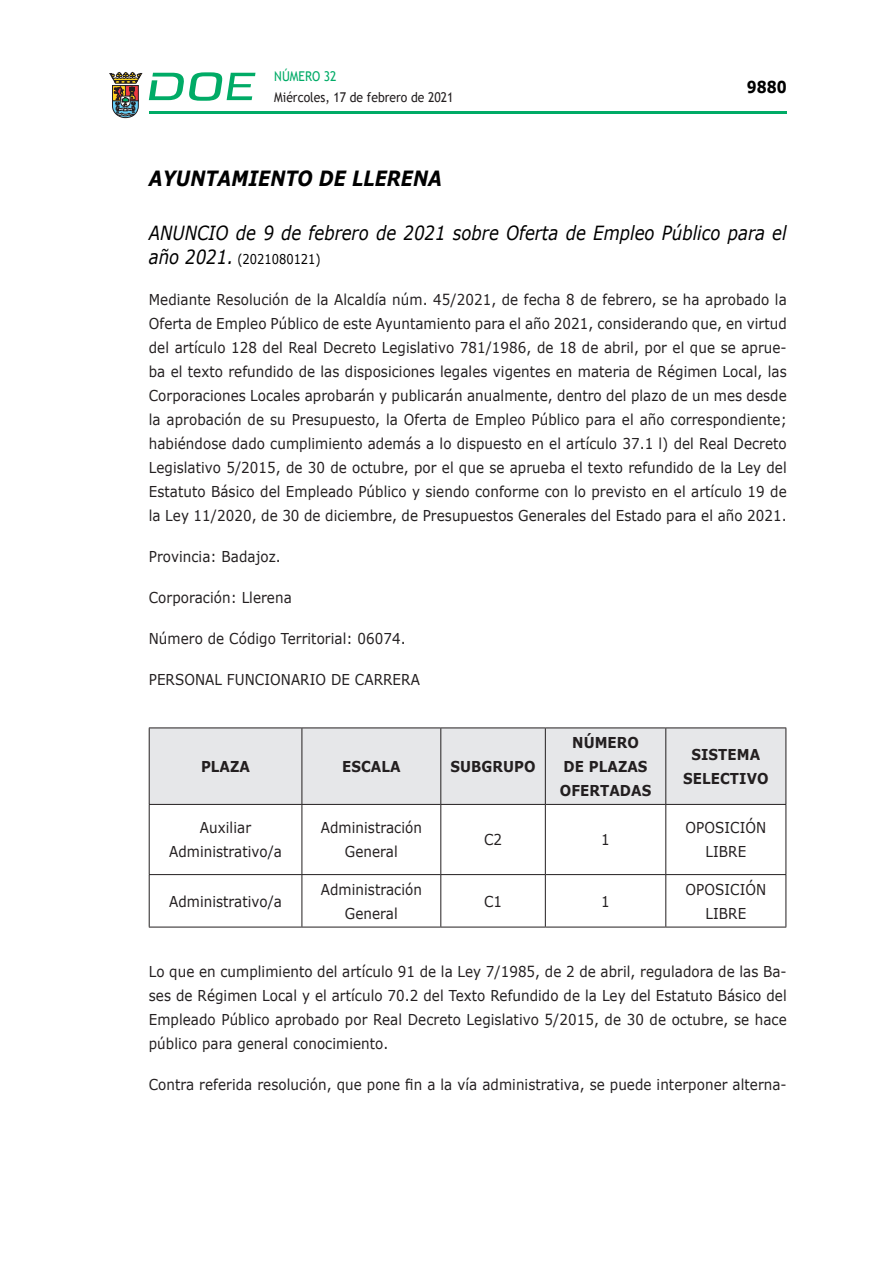
<style>
.page{position:relative;width:893px;height:1263px;background:#fff}
.page>*{position:absolute;margin:0;border:0;box-sizing:border-box;transform-origin:0 0}
.ORGANISMO{font:italic 700 21px "Verdana";color:#000;scale:.85 1}
.SUBORGANISMO{font:italic 19.5px "Verdana";color:#000;scale:.85 1}
.t1{font:700 16.5px "Verdana";color:#000;scale:.85 1}
.CUERPO_DE_TEXTO{font:15px/24px "Verdana";letter-spacing:.005em;color:#231f20;text-align:center;scale:.9 1}
.CUERPO_DE_TEXTO-2{font:700 15px/24px "Verdana";letter-spacing:.005em;color:#231f20;text-align:center;scale:.9 1}
.t2{font:13.5px "Trebuchet MS";color:#231f20;scale:.9 1}
.SUBORGANISMO-2{font:13.5px "Verdana";color:#000;scale:.85 1}
.t3{font:13.5px "Trebuchet MS";color:#00ab67;scale:.9 1}
.s1{font-style:italic;font-size:19.5px}
</style>
<div class="page">
<hr style="left:149px;top:111px;width:638px;height:3px;background:#00ab66">
<svg style="left:109px;top:72px;width:33px;height:46px"></svg>
<svg style="left:149px;top:72px;width:106px;height:29px"></svg>
<div style="left:150px;top:728px;width:635px;height:76px;background:#e6e7e9"></div>
<hr style="left:302px;top:728px;width:1px;height:76px;background:#231f20">
<hr style="left:440px;top:728px;width:1px;height:76px;background:#231f20">
<hr style="left:545px;top:728px;width:1px;height:76px;background:#231f20">
<hr style="left:665px;top:728px;width:1px;height:76px;background:#231f20">
<hr style="left:302px;top:805px;width:1px;height:69px;background:#231f20">
<hr style="left:440px;top:805px;width:1px;height:69px;background:#231f20">
<hr style="left:545px;top:805px;width:1px;height:69px;background:#231f20">
<hr style="left:665px;top:805px;width:1px;height:69px;background:#231f20">
<hr style="left:149px;top:874px;width:153px;height:1px;background:#231f20">
<hr style="left:302px;top:874px;width:139px;height:1px;background:#231f20">
<hr style="left:302px;top:875px;width:1px;height:52px;background:#231f20">
<hr style="left:441px;top:874px;width:104px;height:1px;background:#231f20">
<hr style="left:440px;top:875px;width:1px;height:52px;background:#231f20">
<hr style="left:545px;top:874px;width:121px;height:1px;background:#231f20">
<hr style="left:545px;top:875px;width:1px;height:52px;background:#231f20">
<hr style="left:666px;top:874px;width:120px;height:1px;background:#231f20">
<hr style="left:665px;top:875px;width:1px;height:52px;background:#231f20">
<hr style="left:149px;top:805px;width:1px;height:69px;background:#231f20">
<hr style="left:785px;top:805px;width:1px;height:69px;background:#231f20">
<hr style="left:149px;top:875px;width:1px;height:52px;background:#231f20">
<hr style="left:785px;top:875px;width:1px;height:52px;background:#231f20">
<hr style="left:149px;top:927px;width:153px;height:1px;background:#231f20">
<hr style="left:302px;top:927px;width:139px;height:1px;background:#231f20">
<hr style="left:441px;top:927px;width:104px;height:1px;background:#231f20">
<hr style="left:545px;top:927px;width:121px;height:1px;background:#231f20">
<hr style="left:666px;top:927px;width:120px;height:1px;background:#231f20">
<hr style="left:149px;top:727px;width:153px;height:1px;background:#231f20">
<hr style="left:149px;top:728px;width:1px;height:76px;background:#231f20">
<hr style="left:302px;top:727px;width:139px;height:1px;background:#231f20">
<hr style="left:441px;top:727px;width:104px;height:1px;background:#231f20">
<hr style="left:545px;top:727px;width:121px;height:1px;background:#231f20">
<hr style="left:666px;top:727px;width:120px;height:1px;background:#231f20">
<hr style="left:785px;top:728px;width:1px;height:76px;background:#231f20">
<hr style="left:149px;top:804px;width:153px;height:1px;background:#231f20">
<hr style="left:302px;top:804px;width:139px;height:1px;background:#231f20">
<hr style="left:441px;top:804px;width:104px;height:1px;background:#231f20">
<hr style="left:545px;top:804px;width:121px;height:1px;background:#231f20">
<hr style="left:666px;top:804px;width:120px;height:1px;background:#231f20">
<p class="t3" style="left:274px;top:67px;width:71px">NÚMERO 32</p>
<p class="t2" style="left:274px;top:88px;width:201px">Miércoles, 17 de febrero de 2021</p>
<p class="t1" style="left:747px;top:75px;width:48px">9880</p>
<p class="ORGANISMO" style="left:149px;top:164px;width:346px">AYUNTAMIENTO DE LLERENA</p>
<p class="SUBORGANISMO" style="left:149px;top:219px;width:752px">ANUNCIO de 9 de febrero de 2021 sobre Oferta de Empleo Público para el</p>
<p class="SUBORGANISMO-2" style="left:149px;top:250px;width:204px"><span class="s1">año 2021.</span> (2021080121)</p>
<p class="CUERPO_DE_TEXTO" style="left:149px;top:287px;width:710px;text-align:justify">Mediante Resolución de la Alcaldía núm. 45/2021, de fecha 8 de febrero, se ha aprobado la Oferta de Empleo Público de este Ayuntamiento para el año 2021, considerando que, en virtud del artículo 128 del Real Decreto Legislativo 781/1986, de 18 de abril, por el que se aprue&shy;ba el texto refundido de las disposiciones legales vigentes en materia de Régimen Local, las Corporaciones Locales aprobarán y publicarán anualmente, dentro del plazo de un mes desde la aprobación de su Presupuesto, la Oferta de Empleo Público para el año correspondiente; habiéndose dado cumplimiento además a lo dispuesto en el artículo 37.1 l) del Real Decreto Legislativo 5/2015, de 30 de octubre, por el que se aprueba el texto refundido de la Ley del Estatuto Básico del Empleado Público y siendo conforme con lo previsto en el artículo 19 de la Ley 11/2020, de 30 de diciembre, de Presupuestos Generales del Estado para el año 2021.</p>
<p class="CUERPO_DE_TEXTO" style="left:149px;top:544px;width:148px">Provincia: Badajoz.</p>
<p class="CUERPO_DE_TEXTO" style="left:149px;top:585px;width:160px">Corporación: Llerena</p>
<p class="CUERPO_DE_TEXTO" style="left:149px;top:626px;width:287px">Número de Código Territorial: 06074.</p>
<p class="CUERPO_DE_TEXTO" style="left:149px;top:667px;width:303px">PERSONAL FUNCIONARIO DE CARRERA</p>
<p class="CUERPO_DE_TEXTO-2" style="left:201px;top:754px;width:56px">PLAZA</p>
<p class="CUERPO_DE_TEXTO-2" style="left:342px;top:754px;width:66px">ESCALA</p>
<p class="CUERPO_DE_TEXTO-2" style="left:450px;top:754px;width:96px">SUBGRUPO</p>
<p class="CUERPO_DE_TEXTO-2" style="left:560px;top:730px;width:103px">NÚMERO<br>DE PLAZAS<br>OFERTADAS</p>
<p class="CUERPO_DE_TEXTO" style="left:169px;top:816px;width:127px">Auxiliar<br>Administrativo/a</p>
<p class="CUERPO_DE_TEXTO" style="left:321px;top:816px;width:114px">Administración<br>General</p>
<p class="CUERPO_DE_TEXTO" style="left:169px;top:889px;width:127px">Administrativo/a</p>
<p class="CUERPO_DE_TEXTO" style="left:321px;top:877px;width:114px">Administración<br>General</p>
<p class="CUERPO_DE_TEXTO" style="left:484px;top:828px;width:22px">C2</p>
<p class="CUERPO_DE_TEXTO" style="left:601px;top:828px;width:11px">1</p>
<p class="CUERPO_DE_TEXTO" style="left:484px;top:889px;width:22px">C1</p>
<p class="CUERPO_DE_TEXTO" style="left:601px;top:889px;width:11px">1</p>
<p class="CUERPO_DE_TEXTO-2" style="left:683px;top:742px;width:96px">SISTEMA<br>SELECTIVO</p>
<p class="CUERPO_DE_TEXTO" style="left:685px;top:816px;width:91px">OPOSICIÓN<br>LIBRE</p>
<p class="CUERPO_DE_TEXTO" style="left:685px;top:877px;width:91px">OPOSICIÓN<br>LIBRE</p>
<p class="CUERPO_DE_TEXTO" style="left:149px;top:959px;width:710px;text-align:justify">Lo que en cumplimiento del artículo 91 de la Ley 7/1985, de 2 de abril, reguladora de las Ba&shy;ses de Régimen Local y el artículo 70.2 del Texto Refundido de la Ley del Estatuto Básico del Empleado Público aprobado por Real Decreto Legislativo 5/2015, de 30 de octubre, se hace público para general conocimiento.</p>
<p class="CUERPO_DE_TEXTO" style="left:149px;top:1072px;width:710px">Contra referida resolución, que pone fin a la vía administrativa, se puede interponer alterna-</p>
</div>
